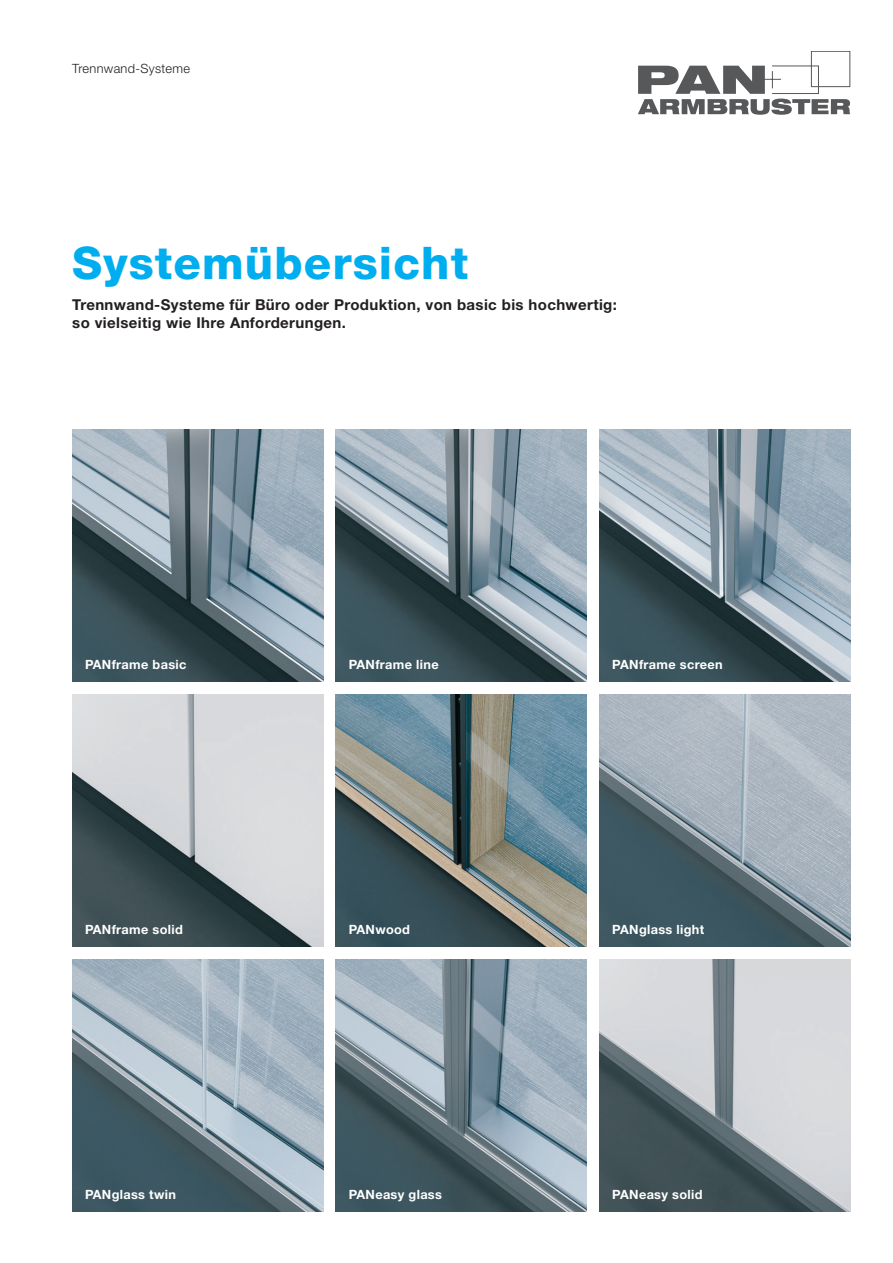
<style>
.page{position:relative;width:893px;height:1263px;background:#fff}
.page>*{position:absolute;margin:0;border:0;box-sizing:border-box;transform-origin:0 0}
.t1{font:800 45px "Helvetica Neue LT Pro";letter-spacing:.025em;color:#00aeef}
.t2{font:700 15px/18px "Helvetica Neue LT Pro";letter-spacing:.025em;color:#231f20}
.t3{font:700 12.75px "Helvetica Neue LT Pro";letter-spacing:.025em;color:#fff}
.t4{font:300 12.75px "Helvetica Neue LT Pro";letter-spacing:.025em;color:#231f20}
</style>
<div class="page">
<svg style="left:638px;top:51px;width:212px;height:64px"></svg>
<img style="left:72px;top:429px;width:251px;height:253px">
<img style="left:72px;top:694px;width:251px;height:253px">
<img style="left:72px;top:960px;width:251px;height:252px">
<img style="left:336px;top:429px;width:251px;height:253px">
<img style="left:336px;top:694px;width:251px;height:253px">
<img style="left:336px;top:960px;width:251px;height:252px">
<img style="left:600px;top:429px;width:250px;height:253px">
<img style="left:600px;top:694px;width:250px;height:253px">
<img style="left:600px;top:960px;width:250px;height:252px">
<p class="t4" style="left:72px;top:61px;width:119px">Trennwand-Systeme</p>
<h1 class="t1" style="left:72px;top:236px;width:397px">Systemübersicht</h1>
<p class="t2" style="left:72px;top:295px;width:546px">Trennwand-Systeme für Büro oder Produktion, von basic bis hochwertig: so vielseitig wie Ihre Anforderungen.</p>
<p class="t3" style="left:85px;top:656px;width:103px">PANframe basic</p>
<p class="t3" style="left:349px;top:656px;width:91px">PANframe line</p>
<p class="t3" style="left:612px;top:656px;width:112px">PANframe screen</p>
<p class="t3" style="left:85px;top:921px;width:99px">PANframe solid</p>
<p class="t3" style="left:349px;top:921px;width:63px">PANwood</p>
<p class="t3" style="left:612px;top:921px;width:93px">PANglass light</p>
<p class="t3" style="left:85px;top:1187px;width:92px">PANglass twin</p>
<p class="t3" style="left:349px;top:1187px;width:95px">PANeasy glass</p>
<p class="t3" style="left:612px;top:1187px;width:92px">PANeasy solid</p>
</div>
